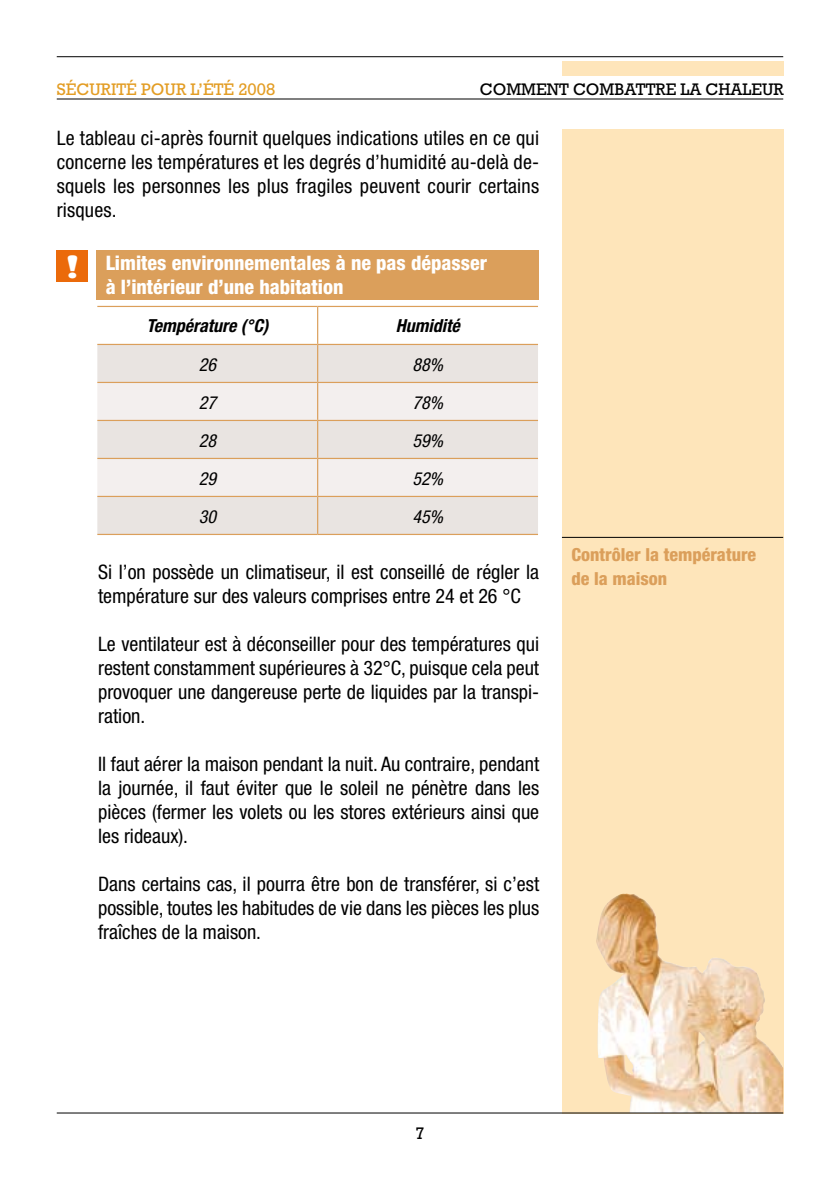
<style>
.page{position:relative;width:840px;height:1191px;background:#fff}
.page>*{position:absolute;margin:0;border:0;box-sizing:border-box;transform-origin:0 0}
.t1{font:700 26px "Aachen";color:#fff;scale:1.3 1}
.t2{font:condensed 20px/24px "Helvetica Neue";color:#000;text-align:justify}
.t3{font:800 condensed 20px/24px "Helvetica Neue";color:#fff}
.t4{font:800 condensed 18px/24px "Helvetica Neue";color:#db9f5b}
.t5{font:italic condensed 18px "Helvetica Neue";color:#000}
.t6{font:italic 700 condensed 18px "Helvetica Neue";color:#000}
.t7{font:17px "Rockwell";color:#000}
.t8{font:17px "Rockwell";color:#e39d24}
</style>
<div class="page">
<div style="left:561px;top:129px;width:221px;height:984px;background:#fee5ba"></div>
<hr style="left:57px;top:56px;width:725px;height:1px;background:#000">
<hr style="left:57px;top:99px;width:725px;height:1px;background:#000">
<div style="left:561px;top:62px;width:221px;height:14px;background:#fee5ba"></div>
<img style="left:596px;top:893px;width:186px;height:219px">
<hr style="left:57px;top:1112px;width:725px;height:1px;background:#000">
<hr style="left:561px;top:537px;width:221px;height:1px;background:#000">
<div style="left:97px;top:345px;width:440px;height:189px;background:#e9e4e1"></div>
<svg style="left:97px;top:383px;width:440px;height:113px;background:#efeae8"></svg>
<hr style="left:97px;top:382px;width:220px;height:1px;background:#db9f5b">
<hr style="left:97px;top:420px;width:220px;height:1px;background:#db9f5b">
<hr style="left:97px;top:458px;width:220px;height:1px;background:#db9f5b">
<hr style="left:97px;top:496px;width:220px;height:1px;background:#db9f5b">
<hr style="left:97px;top:534px;width:220px;height:1px;background:#db9f5b">
<hr style="left:97px;top:306px;width:220px;height:1px;background:#db9f5b">
<hr style="left:97px;top:344px;width:220px;height:1px;background:#db9f5b">
<hr style="left:317px;top:306px;width:220px;height:1px;background:#db9f5b">
<hr style="left:317px;top:307px;width:1px;height:37px;background:#db9f5b">
<hr style="left:317px;top:344px;width:220px;height:1px;background:#db9f5b">
<hr style="left:317px;top:345px;width:1px;height:37px;background:#db9f5b">
<hr style="left:317px;top:382px;width:220px;height:1px;background:#db9f5b">
<hr style="left:317px;top:383px;width:1px;height:37px;background:#db9f5b">
<hr style="left:317px;top:420px;width:220px;height:1px;background:#db9f5b">
<hr style="left:317px;top:421px;width:1px;height:37px;background:#db9f5b">
<hr style="left:317px;top:458px;width:220px;height:1px;background:#db9f5b">
<hr style="left:317px;top:459px;width:1px;height:37px;background:#db9f5b">
<hr style="left:317px;top:496px;width:220px;height:1px;background:#db9f5b">
<hr style="left:317px;top:497px;width:1px;height:37px;background:#db9f5b">
<hr style="left:317px;top:534px;width:220px;height:1px;background:#db9f5b">
<div style="left:97px;top:250px;width:442px;height:50px;background:#db9f5b"></div>
<div style="left:57px;top:250px;width:31px;height:32px;background:#eb6a0a"></div>
<p class="t8" style="left:57px;top:79px;width:220px">SÉCURITÉ POUR L’ÉTÉ 2008</p>
<p class="t7" style="left:479px;top:79px;width:305px">COMMENT COMBATTRE LA CHALEUR</p>
<p class="t2" style="left:57px;top:125px;width:483px">Le tableau ci-après fournit quelques indications utiles en ce qui concerne les températures et les degrés d’humidité au-delà de&shy;squels les personnes les plus fragiles peuvent courir certains risques.</p>
<h1 class="t1" style="left:65px;top:248px;width:13px">!</h1>
<p class="t3" style="left:106px;top:251px;width:382px">Limites environnementales à ne pas dépasser à l’intérieur d’une habitation</p>
<p class="t6" style="left:146px;top:315px;width:123px">Température (°C)</p>
<p class="t6" style="left:395px;top:315px;width:65px">Humidité</p>
<p class="t5" style="left:199px;top:354px;width:19px">26</p>
<p class="t5" style="left:412px;top:354px;width:32px">88%</p>
<p class="t5" style="left:199px;top:392px;width:19px">27</p>
<p class="t5" style="left:412px;top:392px;width:32px">78%</p>
<p class="t5" style="left:199px;top:430px;width:19px">28</p>
<p class="t5" style="left:412px;top:430px;width:32px">59%</p>
<p class="t5" style="left:199px;top:468px;width:19px">29</p>
<p class="t5" style="left:412px;top:468px;width:32px">52%</p>
<p class="t5" style="left:199px;top:506px;width:19px">30</p>
<p class="t5" style="left:412px;top:506px;width:32px">45%</p>
<p class="t2" style="left:98px;top:560px;width:442px">Si l’on possède un climatiseur, il est conseillé de régler la température sur des valeurs comprises entre 24 et 26 °C</p>
<p class="t2" style="left:98px;top:632px;width:442px">Le ventilateur est à déconseiller pour des températures qui restent constamment supérieures à 32°C, puisque cela peut provoquer une dangereuse perte de liquides par la transpi&shy;ration.</p>
<p class="t2" style="left:98px;top:752px;width:442px">Il faut aérer la maison pendant la nuit. Au contraire, pendant la journée, il faut éviter que le soleil ne pénètre dans les pièces (fermer les volets ou les stores extérieurs ainsi que les rideaux).</p>
<p class="t2" style="left:98px;top:872px;width:442px">Dans certains cas, il pourra être bon de transférer, si c’est possible, toutes les habitudes de vie dans les pièces les plus fraîches de la maison.</p>
<p class="t4" style="left:571px;top:542px;width:186px">Contrôler la température de la maison</p>
<p class="t7" style="left:415px;top:1122px;width:11px">7</p>
</div>
